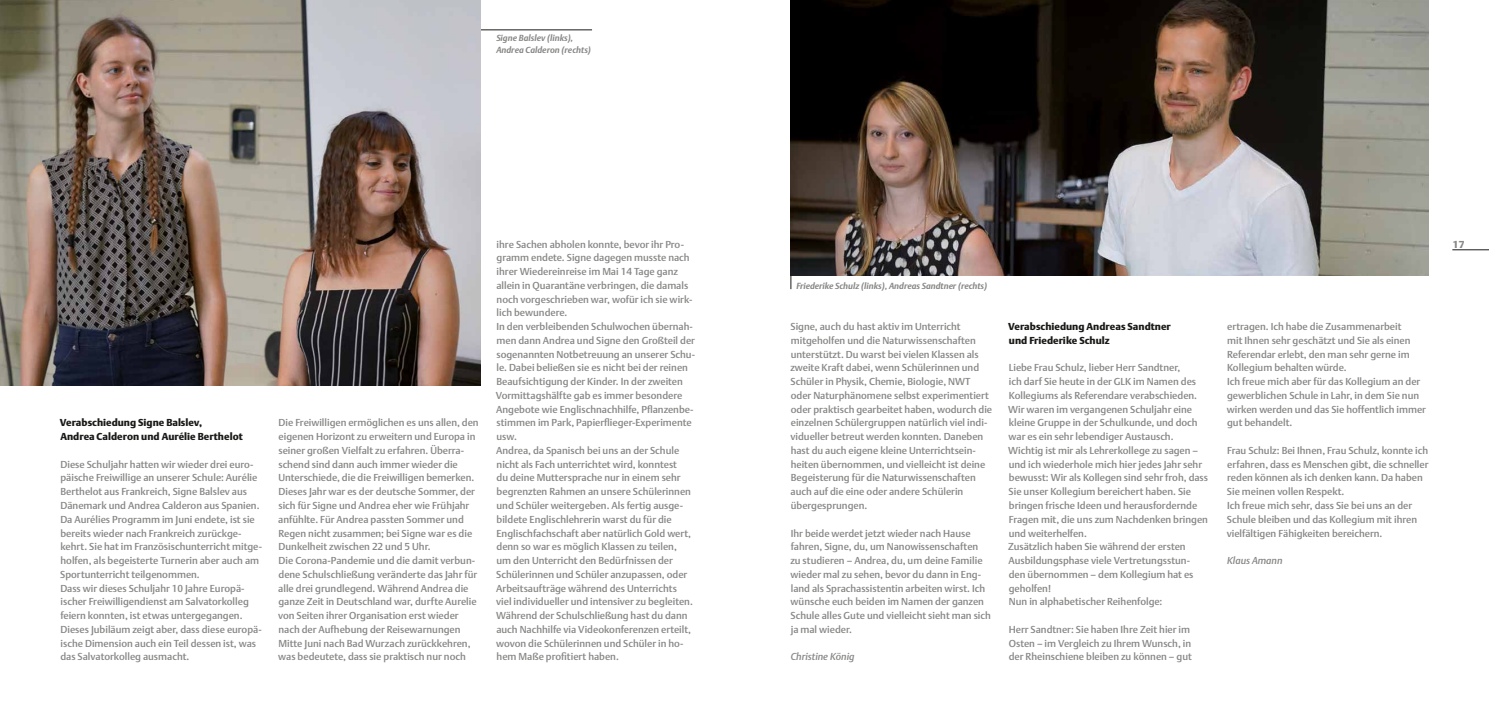
<style>
.page{position:relative;width:1489px;height:709px;background:#fff}
.page>*{position:absolute;margin:0;border:0;box-sizing:border-box;transform-origin:0 0}
.t1{font:10px/13.8px "DTL Argo T Medium";color:#878786}
.t2{font:10px/13.8px "DTL Argo T Black";color:#1a1a18}
.t3{font:italic 10px "DTL Argo T Medium";color:#878786}
.t4{font:10px "DTL Argo T Black";color:#878786}
.t5{font:italic 700 8.75px/11.2px "DTL Argo T";color:#878786}
</style>
<div class="page">
<hr style="left:1452px;top:249px;width:36px;height:1px;background:#1a1a18">
<hr style="left:480px;top:30px;width:112px;height:1px;background:#1a1a18">
<img style="left:790px;top:0;width:638px;height:275px">
<img style="left:0;top:0;width:480px;height:385px">
<svg style="left:790px;top:274px;width:1px;height:15px"></svg>
<p class="t5" style="left:496px;top:33px;width:96px">Signe Balslev (links),<br>Andrea Calderon (rechts)</p>
<p class="t2" style="left:60px;top:416px;width:184px">Verabschiedung Signe Balslev,<br>Andrea Calderon und Aurélie Berthelot</p>
<p class="t1" style="left:60px;top:457px;width:203px">Diese Schuljahr hatten wir wieder drei euro&shy;päische Freiwillige an unserer Schule: Aurélie Berthelot aus Frankreich, Signe Balslev aus Dänemark und Andrea Calderon aus Spanien.<br>Da Aurélies Programm im Juni endete, ist sie bereits wieder nach Frankreich zurückge&shy;kehrt. Sie hat im Französischunterricht mitge&shy;holfen, als begeisterte Turnerin aber auch am Sportunterricht teilgenommen.<br>Dass wir dieses Schuljahr 10 Jahre Europä&shy;ischer Freiwilligendienst am Salvatorkolleg feiern konnten, ist etwas untergegangen.<br>Dieses Jubiläum zeigt aber, dass diese europä&shy;ische Dimension auch ein Teil dessen ist, was das Salvatorkolleg ausmacht.</p>
<p class="t1" style="left:278px;top:416px;width:202px">Die Freiwilligen ermöglichen es uns allen, den eigenen Horizont zu erweitern und Europa in seiner großen Vielfalt zu erfahren. Überra&shy;schend sind dann auch immer wieder die Unterschiede, die die Freiwilligen bemerken.<br>Dieses Jahr war es der deutsche Sommer, der sich für Signe und Andrea eher wie Frühjahr anfühlte. Für Andrea passten Sommer und Regen nicht zusammen; bei Signe war es die Dunkelheit zwischen 22 und 5 Uhr.<br>Die Corona-Pandemie und die damit verbun&shy;dene Schulschließung veränderte das Jahr für alle drei grundlegend. Während Andrea die ganze Zeit in Deutschland war, durfte Aurelie von Seiten ihrer Organisation erst wieder nach der Aufhebung der Reisewarnungen Mitte Juni nach Bad Wurzach zurückkehren, was bedeutete, dass sie praktisch nur noch</p>
<p class="t1" style="left:496px;top:237px;width:201px">ihre Sachen abholen konnte, bevor ihr Pro&shy;gramm endete. Signe dagegen musste nach ihrer Wiedereinreise im Mai 14 Tage ganz allein in Quarantäne verbringen, die damals noch vorgeschrieben war, wofür ich sie wirk&shy;lich bewundere.<br>In den verbleibenden Schulwochen übernah&shy;men dann Andrea und Signe den Großteil der sogenannten Notbetreuung an unserer Schu&shy;le. Dabei beließen sie es nicht bei der reinen Beaufsichtigung der Kinder. In der zweiten Vormittagshälfte gab es immer besondere Angebote wie Englischnachhilfe, Pflanzenbe&shy;stimmen im Park, Papierflieger-Experimente usw.<br>Andrea, da Spanisch bei uns an der Schule nicht als Fach unterrichtet wird, konntest<br>du deine Muttersprache nur in einem sehr begrenzten Rahmen an unsere Schülerinnen und Schüler weitergeben. Als fertig ausge&shy;bildete Englischlehrerin warst du für die Englischfachschaft aber natürlich Gold wert, denn so war es möglich Klassen zu teilen,<br>um den Unterricht den Bedürfnissen der Schülerinnen und Schüler anzupassen, oder Arbeitsaufträge während des Unterrichts<br>viel individueller und intensiver zu begleiten.<br>Während der Schulschließung hast du dann auch Nachhilfe via Videokonferenzen erteilt, wovon die Schülerinnen und Schüler in ho&shy;hem Maße profitiert haben.</p>
<p class="t5" style="left:796px;top:280px;width:192px">Friederike Schulz (links), Andreas Sandtner (rechts)</p>
<p class="t1" style="left:790px;top:320px;width:203px">Signe, auch du hast aktiv im Unterricht mitgeholfen und die Naturwissenschaften unterstützt. Du warst bei vielen Klassen als zweite Kraft dabei, wenn Schülerinnen und Schüler in Physik, Chemie, Biologie, NWT oder Naturphänomene selbst experimentiert oder praktisch gearbeitet haben, wodurch die einzelnen Schülergruppen natürlich viel indi&shy;vidueller betreut werden konnten. Daneben hast du auch eigene kleine Unterrichtsein&shy;heiten übernommen, und vielleicht ist deine Begeisterung für die Naturwissenschaften auch auf die eine oder andere Schülerin übergesprungen.</p>
<p class="t1" style="left:790px;top:526px;width:202px">Ihr beide werdet jetzt wieder nach Hause fahren, Signe, du, um Nanowissenschaften<br>zu studieren – Andrea, du, um deine Familie wieder mal zu sehen, bevor du dann in Eng&shy;land als Sprachassistentin arbeiten wirst. Ich wünsche euch beiden im Namen der ganzen Schule alles Gute und vielleicht sieht man sich ja mal wieder.</p>
<p class="t3" style="left:790px;top:651px;width:65px">Christine König</p>
<p class="t2" style="left:1008px;top:320px;width:164px">Verabschiedung Andreas Sandtner und Friederike Schulz</p>
<p class="t1" style="left:1008px;top:361px;width:201px">Liebe Frau Schulz, lieber Herr Sandtner,<br>ich darf Sie heute in der GLK im Namen des Kollegiums als Referendare verabschieden.<br>Wir waren im vergangenen Schuljahr eine kleine Gruppe in der Schulkunde, und doch war es ein sehr lebendiger Austausch.<br>Wichtig ist mir als Lehrerkollege zu sagen – und ich wiederhole mich hier jedes Jahr sehr bewusst: Wir als Kollegen sind sehr froh, dass Sie unser Kollegium bereichert haben. Sie bringen frische Ideen und herausfordernde Fragen mit, die uns zum Nachdenken bringen und weiterhelfen.<br>Zusätzlich haben Sie während der ersten Ausbildungsphase viele Vertretungsstun&shy;den übernommen – dem Kollegium hat es geholfen!<br>Nun in alphabetischer Reihenfolge:</p>
<p class="t1" style="left:1008px;top:622px;width:185px">Herr Sandtner: Sie haben Ihre Zeit hier im<br>Osten – im Vergleich zu Ihrem Wunsch, in der Rheinschiene bleiben zu können – gut</p>
<p class="t1" style="left:1226px;top:320px;width:201px">ertragen. Ich habe die Zusammenarbeit<br>mit Ihnen sehr geschätzt und Sie als einen Referendar erlebt, den man sehr gerne im Kollegium behalten würde.<br>Ich freue mich aber für das Kollegium an der gewerblichen Schule in Lahr, in dem Sie nun wirken werden und das Sie hoffentlich immer gut behandelt.</p>
<p class="t1" style="left:1226px;top:443px;width:203px">Frau Schulz: Bei Ihnen, Frau Schulz, konnte ich erfahren, dass es Menschen gibt, die schneller reden können als ich denken kann. Da haben Sie meinen vollen Respekt.<br>Ich freue mich sehr, dass Sie bei uns an der Schule bleiben und das Kollegium mit ihren vielfältigen Fähigkeiten bereichern.</p>
<p class="t3" style="left:1227px;top:554px;width:57px">Klaus Amann</p>
<p class="t4" style="left:1452px;top:238px;width:13px">17</p>
</div>
